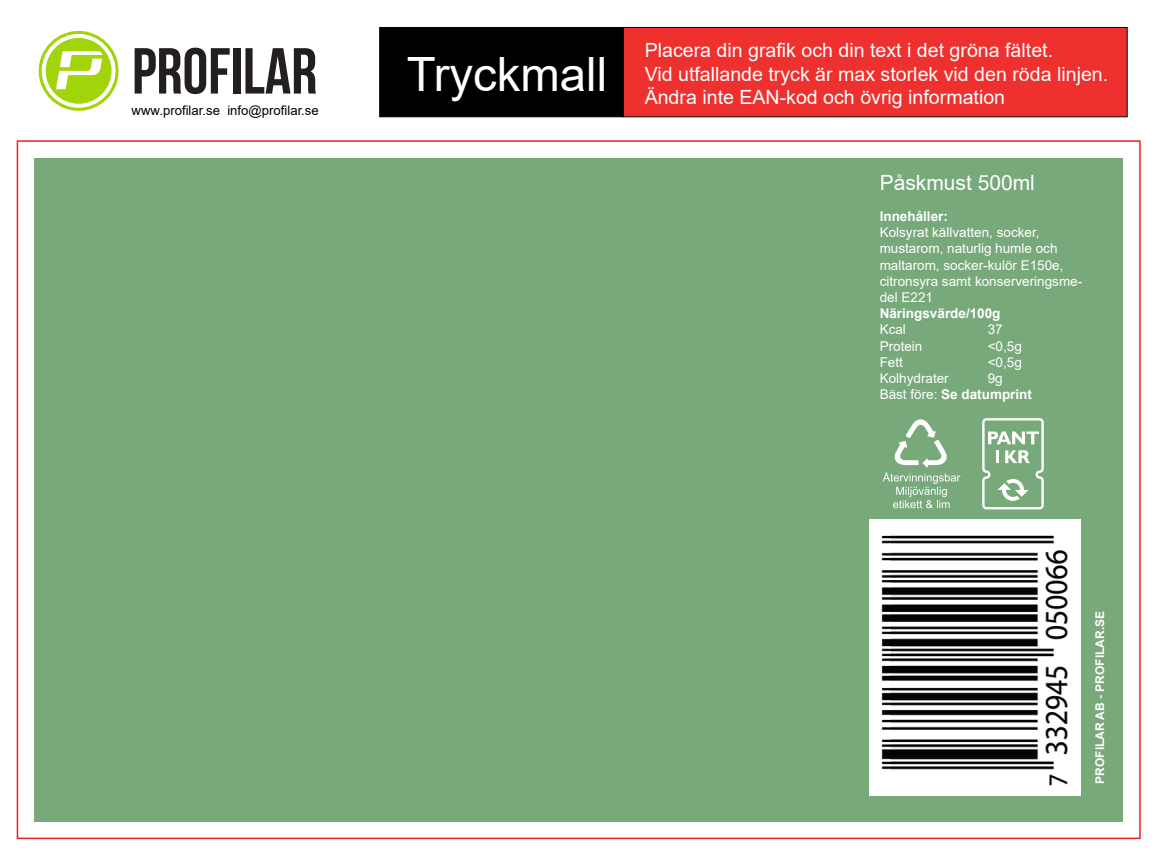
<style>
.page{position:relative;width:1158px;height:858px;background:#fff}
.page>*{position:absolute;margin:0;border:0;box-sizing:border-box;transform-origin:0 0}
.t1{font:47.4px "Arial";color:#fff}
.t2{font:21px "Arial";color:#fff}
.t3{font:19.5px/23.4px "Arial";color:#fff}
.t4{font:13.5px/16.2px "Arial";color:#fff}
.t5{font:700 13.5px/16.2px "Arial";color:#fff}
.t6{font:13.2px "Arial";color:#000001}
.t7{font:700 12px "Arial";color:#fff}
.s1{font-weight:400}
</style>
<div class="page">
<svg style="left:39px;top:31px;width:80px;height:80px"></svg>
<svg style="left:135px;top:48px;width:95px;height:46px"></svg>
<div style="left:233px;top:48px;width:7px;height:46px;background:#231f20"></div>
<svg style="left:245px;top:48px;width:71px;height:46px"></svg>
<div style="left:623px;top:27px;width:505px;height:90px;background:#ee302e;border:1px solid #000001"></div>
<div style="left:379px;top:27px;width:244px;height:90px;background:#000001;border:1px solid #000001"></div>
<div style="left:34px;top:159px;width:1089px;height:663px;background:#78a97b"></div>
<svg style="left:982px;top:418px;width:62px;height:91px"></svg>
<svg style="left:883px;top:419px;width:77px;height:89px"></svg>
<div style="left:870px;top:519px;width:211px;height:277px;background:#fff"></div>
<img style="left:881px;top:535px;width:187px;height:251px">
<p class="t6" style="left:132px;top:101px;width:189px">www.profilar.se info@profilar.se</p>
<h1 class="t1" style="left:407px;top:41px;width:202px">Tryckmall</h1>
<h3 class="t3" style="left:645px;top:39px;width:465px">Placera din grafik och din text i det gröna fältet.<br>Vid utfallande tryck är max storlek vid den röda linjen.</h3>
<h3 class="t3" style="left:645px;top:86px;width:362px">Ändra inte EAN-kod och övrig information</h3>
<h2 class="t2" style="left:880px;top:169px;width:157px">Påskmust 500ml</h2>
<p class="t5" style="left:880px;top:208px;width:70px">Innehåller:</p>
<p class="t4" style="left:880px;top:224px;width:204px">Kolsyrat källvatten, socker, mustarom, naturlig humle och maltarom, socker-kulör E150e, citronsyra samt konserveringsme&shy;del E221</p>
<p class="t5" style="left:880px;top:305px;width:122px">Näringsvärde/100g</p>
<p class="t4" style="left:880px;top:321px;width:28px">Kcal</p>
<p class="t4" style="left:988px;top:321px;width:17px">37</p>
<p class="t4" style="left:880px;top:338px;width:44px">Protein</p>
<p class="t4" style="left:988px;top:338px;width:36px">&lt;0,5g</p>
<p class="t4" style="left:880px;top:354px;width:25px">Fett</p>
<p class="t4" style="left:988px;top:354px;width:36px">&lt;0,5g</p>
<p class="t4" style="left:880px;top:370px;width:71px">Kolhydrater</p>
<p class="t5" style="left:880px;top:370px;width:154px;text-indent:108px"><span class="s1">9g<br>Bäst före:</span> Se datumprint</p>
<p class="t7" style="left:1092px;top:784px;width:174px;rotate:-90deg">PROFILAR AB - PROFILAR.SE</p>
</div>
